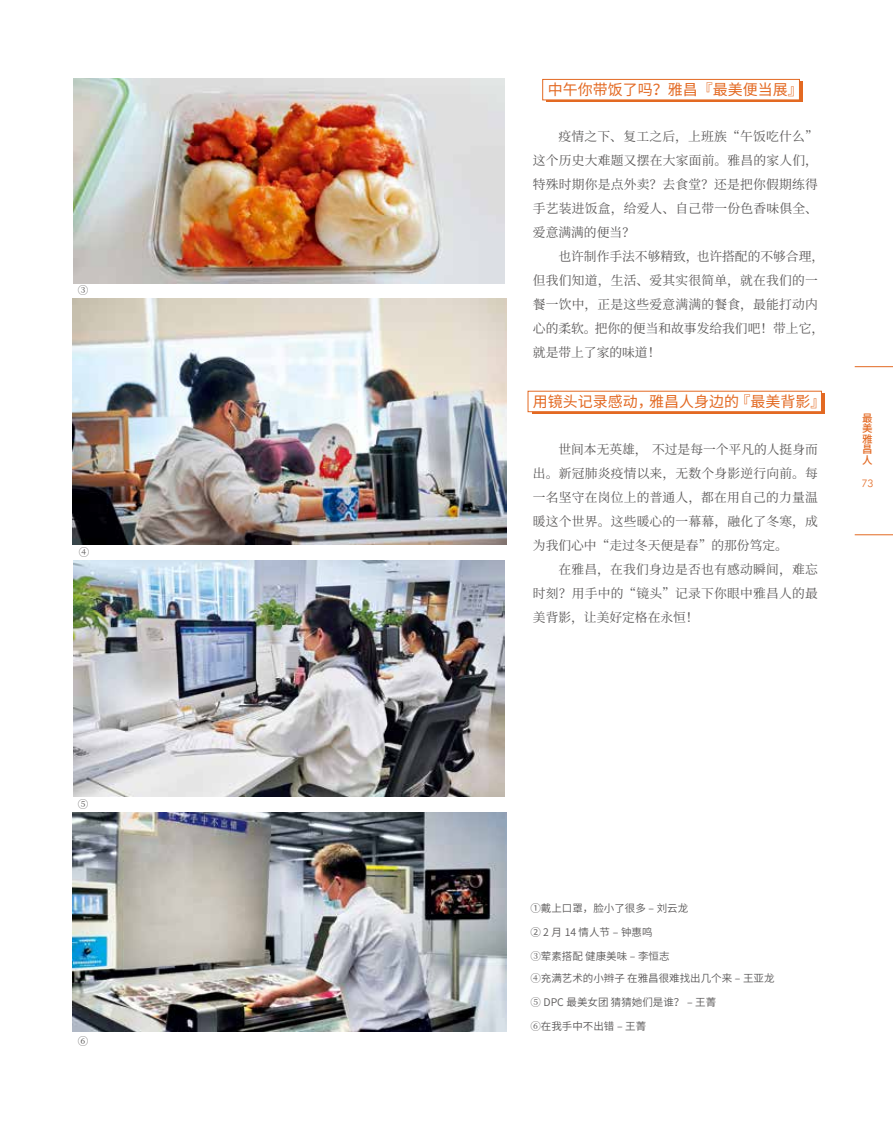
<style>
.page{position:relative;width:893px;height:1127px;background:#fff}
.page>*{position:absolute;margin:0;border:0;box-sizing:border-box;transform-origin:0 0}
.t1{font:15px "Source Han Sans CN";color:#e36922}
.t2{font:12.75px/24px "Source Han Serif CN";letter-spacing:.02em;color:#595757;text-align:justify}
.t3{font:12.75px/24px "Source Han Serif CN";color:#595757}
.t4{font:10.5px "Source Han Sans CN";color:#595757}
.t5{font:500 10.5px/10.5px "Source Han Sans CN";color:#e36922;text-align:justify}
.t6{font:10.5px "Source Han Serif CN";color:#595757}
.t7{font:300 10.5px "Futuri SW";color:#e36922}
.s1{font-family:"Source Han Serif CN"}
</style>
<div class="page">
<hr style="left:855px;top:366px;width:38px;height:1px;background:#e36922">
<hr style="left:855px;top:534px;width:38px;height:1px;background:#e36922">
<div style="left:532px;top:393px;width:293px;height:21px;background:#e36922"></div>
<div style="left:528px;top:391px;width:294px;height:21px;background:#fff;border:1px solid #e36922"></div>
<div style="left:546px;top:82px;width:256px;height:20px;background:#e36922"></div>
<div style="left:542px;top:79px;width:258px;height:21px;background:#fff;border:1px solid #e36922"></div>
<img style="left:74px;top:79px;width:430px;height:205px">
<img style="left:72px;top:298px;width:434px;height:246px">
<img style="left:74px;top:560px;width:431px;height:236px">
<img style="left:72px;top:812px;width:434px;height:219px">
<p class="t6" style="left:78px;top:284px;width:12px">③</p>
<p class="t6" style="left:79px;top:547px;width:12px">④</p>
<p class="t6" style="left:78px;top:798px;width:12px">⑤</p>
<p class="t6" style="left:78px;top:1035px;width:12px">⑥</p>
<p class="t1" style="left:548px;top:81px;width:256px">中午你带饭了吗？雅昌『最美便当展』</p>
<p class="t2" style="left:533px;top:125px;width:286px;text-indent:26px">疫情之下、复工之后，上班族“午饭吃什么”这个历史大难题又摆在大家面前。雅昌的家人们，特殊时期你是点外卖？去食堂？还是把你假期练得手艺装进饭盒，给爱人、自己带一份色香味俱全、爱意满满的便当？</p>
<p class="t3" style="left:533px;top:245px;width:293px;text-indent:26px">也许制作手法不够精致，也许搭配的不够合理，但我们知道，生活、爱其实很简单，就在我们的一餐一饮中，正是这些爱意满满的餐食，最能打动内心的柔软。把你的便当和故事发给我们吧！带上它，就是带上了家的味道！</p>
<p class="t1" style="left:533px;top:393px;width:294px">用镜头记录感动，雅昌人身边的『最美背影』</p>
<p class="t2" style="left:533px;top:437px;width:286px;text-indent:26px">世间本无英雄， 不过是每一个平凡的人挺身而出。新冠肺炎疫情以来，无数个身影逆行向前。每一名坚守在岗位上的普通人，都在用自己的力量温暖这个世界。这些暖心的一幕幕，融化了冬寒，成为我们心中“走过冬天便是春”的那份笃定。</p>
<p class="t2" style="left:533px;top:557px;width:286px;text-indent:26px">在雅昌，在我们身边是否也有感动瞬间，难忘时刻？用手中的“镜头”记录下你眼中雅昌人的最美背影，让美好定格在永恒！</p>
<p class="t5" style="left:862px;top:413px;width:12px">最美雅昌人</p>
<p class="t7" style="left:861px;top:477px;width:14px">73</p>
<p class="t4" style="left:530px;top:902px;width:159px">①戴上口罩，脸小了很多 – 刘云龙</p>
<p class="t4" style="left:530px;top:926px;width:124px">② 2 月 14 情人节 – 钟惠鸣</p>
<p class="t4" style="left:530px;top:950px;width:141px"><span class="s1">③</span>荤素搭配 健康美味 – 李恒志</p>
<p class="t4" style="left:530px;top:972px;width:246px"><span class="s1">④</span>充满艺术的小辫子 在雅昌很难找出几个来 – 王亚龙</p>
<p class="t4" style="left:530px;top:996px;width:187px"><span class="s1">⑤</span> DPC 最美女团 猜猜她们是谁？ – 王菁</p>
<p class="t4" style="left:530px;top:1020px;width:117px"><span class="s1">⑥</span>在我手中不出错 – 王菁</p>
</div>
